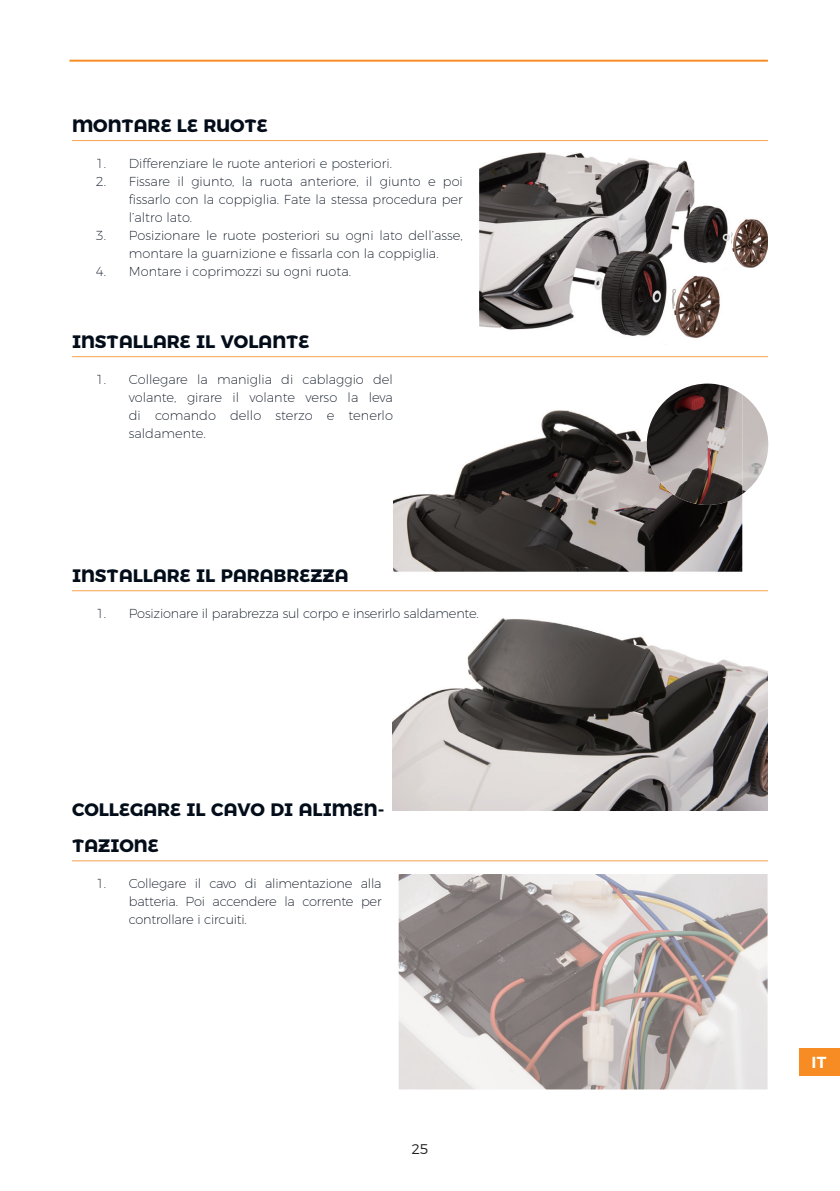
<style>
.page{position:relative;width:840px;height:1191px;background:#fff}
.page>*{position:absolute;margin:0;border:0;box-sizing:border-box;transform-origin:0 0}
.TITOL_2_ES{font:700 18px/36px "Montserrat Alternates";color:#030d1a}
.t1{font:600 16px "Montserrat";color:#fff}
.t2{font:300 14px "Montserrat Alternates";color:#231f20}
.t3{font:200 13px/18px "Montserrat";color:#030d1a;text-align:justify}
</style>
<div class="page">
<div style="left:798px;top:1048px;width:41px;height:27px;background:#f68c23"></div>
<hr style="left:69px;top:60px;width:698px;height:2px;background:#f68c23">
<img style="left:393px;top:410px;width:261px;height:182px">
<img style="left:654px;top:505px;width:87px;height:87px">
<img style="left:741px;top:457px;width:25px;height:37px">
<img style="left:646px;top:383px;width:95px;height:122px">
<img style="left:479px;top:153px;width:288px;height:186px">
<hr style="left:72px;top:140px;width:695px;height:1px;background:#f8a14c">
<hr style="left:72px;top:356px;width:695px;height:1px;background:#f8a14c">
<hr style="left:72px;top:590px;width:695px;height:1px;background:#f8a14c">
<hr style="left:72px;top:860px;width:695px;height:1px;background:#f8a14c">
<img style="left:393px;top:619px;width:374px;height:192px">
<img style="left:398px;top:874px;width:369px;height:215px">
<p class="TITOL_2_ES" style="left:72px;top:106px;width:197px">MONTARE LE RUOTE</p>
<p class="t3" style="left:96px;top:153px;width:297px">1. Differenziare le ruote anteriori e posteriori.</p>
<p class="t3" style="left:129px;top:171px;width:335px;text-indent:-33px">2. Fissare il giunto, la ruota anteriore, il giunto e poi fissarlo con la coppiglia. Fate la stessa procedura per l’altro lato.</p>
<p class="t3" style="left:129px;top:225px;width:335px;text-indent:-33px">3. Posizionare le ruote posteriori su ogni lato dell’asse, montare la guarnizione e fissarla con la coppiglia.</p>
<p class="t3" style="left:96px;top:261px;width:257px">4. Montare i coprimozzi su ogni ruota.</p>
<p class="TITOL_2_ES" style="left:72px;top:322px;width:239px">INSTALLARE IL VOLANTE</p>
<p class="t3" style="left:129px;top:369px;width:265px;text-indent:-33px">1. Collegare la maniglia di cablaggio del volante, girare il volante verso la leva di comando dello sterzo e tenerlo saldamente.</p>
<p class="TITOL_2_ES" style="left:72px;top:556px;width:278px">INSTALLARE IL PARABREZZA</p>
<p class="t3" style="left:96px;top:603px;width:384px">1. Posizionare il parabrezza sul corpo e inserirlo saldamente.</p>
<p class="TITOL_2_ES" style="left:72px;top:790px;width:314px">COLLEGARE IL CAVO DI ALIMEN-<br>TAZIONE</p>
<p class="t3" style="left:129px;top:873px;width:254px;text-indent:-33px">1. Collegare il cavo di alimentazione alla batteria. Poi accendere la corrente per controllare i circuiti.</p>
<p class="t2" style="left:411px;top:1138px;width:19px">25</p>
<p class="t1" style="left:811px;top:1049px;width:17px">IT</p>
</div>
